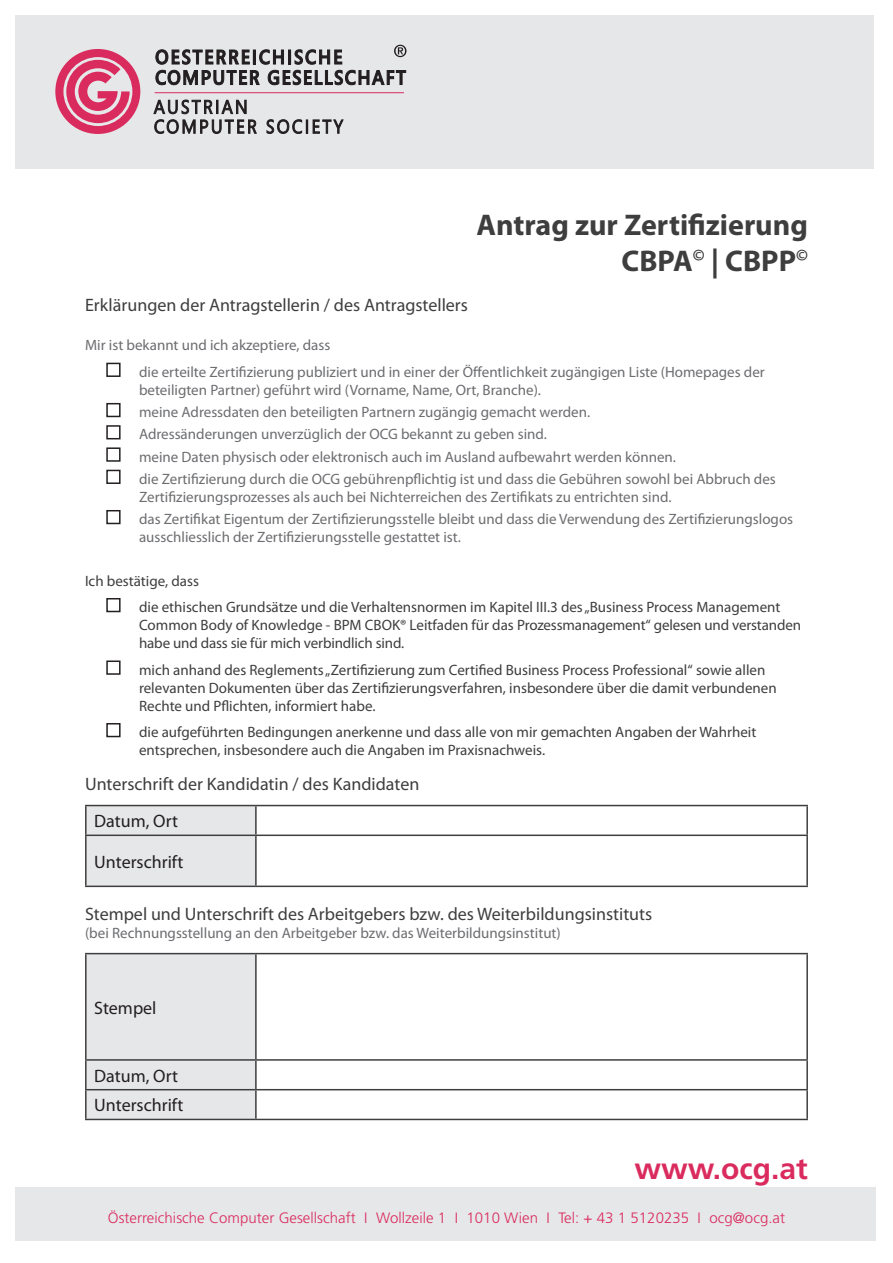
<style>
.page{position:relative;width:893px;height:1263px;background:#fff}
.page>*{position:absolute;margin:0;border:0;box-sizing:border-box;transform-origin:0 0}
.t1{font:700 30px/36px "Myriad Pro";color:#3e3e3f;text-align:right}
.t2{font:700 30px "Frutiger";color:#da2b5e}
.t3{font:18px "Myriad Pro";color:#3e3e3f}
.t4{font:18px "Myriad Pro";color:#231f20}
.t5{font:15px/18px "Myriad Pro";color:#6c6d70}
.t6{font:15px/18px "Myriad Pro";color:#3e3e3f}
.t7{font:300 15px "Frutiger";letter-spacing:.005em;color:#da2b5e}
</style>
<div class="page">
<div style="left:16px;top:16px;width:858px;height:153px;background:#e6e7e9"></div>
<div style="left:16px;top:1188px;width:860px;height:53px;background:#e6e7e9"></div>
<hr style="left:155px;top:92px;width:249px;height:1px;background:#da2b5e">
<svg style="left:267px;top:119px;width:76px;height:15px"></svg>
<svg style="left:154px;top:100px;width:102px;height:34px"></svg>
<svg style="left:55px;top:49px;width:85px;height:85px"></svg>
<svg style="left:155px;top:45px;width:251px;height:40px"></svg>
<div style="left:106px;top:363px;width:15px;height:14px;border:2px solid #231f20"></div>
<div style="left:106px;top:403px;width:15px;height:14px;border:2px solid #231f20"></div>
<div style="left:106px;top:425px;width:15px;height:14px;border:2px solid #231f20"></div>
<div style="left:106px;top:447px;width:15px;height:15px;border:2px solid #231f20"></div>
<div style="left:106px;top:470px;width:15px;height:14px;border:2px solid #231f20"></div>
<div style="left:106px;top:510px;width:15px;height:14px;border:2px solid #231f20"></div>
<div style="left:106px;top:598px;width:15px;height:14px;border:2px solid #231f20"></div>
<div style="left:106px;top:660px;width:15px;height:15px;border:2px solid #231f20"></div>
<div style="left:106px;top:723px;width:15px;height:14px;border:2px solid #231f20"></div>
<div style="left:87px;top:806px;width:168px;height:79px;background:#e6e7e9"></div>
<hr style="left:85px;top:805px;width:171px;height:1px;background:#3e3e3f">
<hr style="left:85px;top:806px;width:2px;height:28px;background:#3e3e3f">
<hr style="left:256px;top:805px;width:552px;height:1px;background:#3e3e3f">
<hr style="left:255px;top:806px;width:2px;height:28px;background:#3e3e3f">
<hr style="left:806px;top:806px;width:2px;height:28px;background:#3e3e3f">
<hr style="left:85px;top:834px;width:171px;height:2px;background:#3e3e3f">
<hr style="left:85px;top:836px;width:2px;height:49px;background:#3e3e3f">
<hr style="left:256px;top:834px;width:552px;height:2px;background:#3e3e3f">
<hr style="left:255px;top:836px;width:2px;height:49px;background:#3e3e3f">
<hr style="left:806px;top:836px;width:2px;height:49px;background:#3e3e3f">
<hr style="left:85px;top:885px;width:171px;height:2px;background:#3e3e3f">
<hr style="left:256px;top:885px;width:552px;height:2px;background:#3e3e3f">
<div style="left:87px;top:954px;width:168px;height:165px;background:#e6e7e9"></div>
<hr style="left:85px;top:953px;width:171px;height:1px;background:#3e3e3f">
<hr style="left:85px;top:954px;width:2px;height:105px;background:#3e3e3f">
<hr style="left:256px;top:953px;width:552px;height:1px;background:#3e3e3f">
<hr style="left:255px;top:954px;width:2px;height:105px;background:#3e3e3f">
<hr style="left:806px;top:954px;width:2px;height:105px;background:#3e3e3f">
<hr style="left:85px;top:1059px;width:171px;height:2px;background:#3e3e3f">
<hr style="left:85px;top:1061px;width:2px;height:28px;background:#3e3e3f">
<hr style="left:256px;top:1059px;width:552px;height:2px;background:#3e3e3f">
<hr style="left:255px;top:1061px;width:2px;height:28px;background:#3e3e3f">
<hr style="left:806px;top:1061px;width:2px;height:28px;background:#3e3e3f">
<hr style="left:85px;top:1089px;width:171px;height:1px;background:#3e3e3f">
<hr style="left:85px;top:1090px;width:2px;height:29px;background:#3e3e3f">
<hr style="left:256px;top:1089px;width:552px;height:1px;background:#3e3e3f">
<hr style="left:255px;top:1090px;width:2px;height:29px;background:#3e3e3f">
<hr style="left:806px;top:1090px;width:2px;height:29px;background:#3e3e3f">
<hr style="left:85px;top:1119px;width:171px;height:1px;background:#3e3e3f">
<hr style="left:256px;top:1119px;width:552px;height:1px;background:#3e3e3f">
<p class="t1" style="left:477px;top:206px;width:333px">Antrag zur Zertifizierung<br>CBPA<sup>©</sup> | CBPP<sup>©</sup></p>
<p class="t3" style="left:85px;top:294px;width:384px">Erklärungen der Antragstellerin / des Antragstellers</p>
<p class="t5" style="left:85px;top:336px;width:247px">Mir ist bekannt und ich akzeptiere, dass</p>
<p class="t5" style="left:139px;top:363px;width:627px">die erteilte Zertifizierung publiziert und in einer der Öffentlichkeit zugängigen Liste (Homepages der beteiligten Partner) geführt wird (Vorname, Name, Ort, Branche).</p>
<p class="t5" style="left:139px;top:403px;width:453px">meine Adressdaten den beteiligten Partnern zugängig gemacht werden.</p>
<p class="t5" style="left:139px;top:425px;width:409px">Adressänderungen unverzüglich der OCG bekannt zu geben sind.</p>
<p class="t5" style="left:139px;top:447px;width:538px">meine Daten physisch oder elektronisch auch im Ausland aufbewahrt werden können.</p>
<p class="t5" style="left:139px;top:470px;width:638px">die Zertifizierung durch die OCG gebührenpflichtig ist und dass die Gebühren sowohl bei Abbruch des<br>Zertifizierungsprozesses als auch bei Nichterreichen des Zertifikats zu entrichten sind.</p>
<p class="t5" style="left:139px;top:510px;width:656px">das Zertifikat Eigentum der Zertifizierungsstelle bleibt und dass die Verwendung des Zertifizierungslogos ausschliesslich der Zertifizierungsstelle gestattet ist.</p>
<p class="t6" style="left:85px;top:571px;width:115px">Ich bestätige, dass</p>
<p class="t6" style="left:139px;top:598px;width:663px">die ethischen Grundsätze und die Verhaltensnormen im Kapitel III.3 des „Business Process Management<br>Common Body of Knowledge - BPM CBOK® Leitfaden für das Prozessmanagement“ gelesen und verstanden habe und dass sie für mich verbindlich sind.</p>
<p class="t6" style="left:139px;top:660px;width:639px">mich anhand des Reglements „Zertifizierung zum Certified Business Process Professional“ sowie allen relevanten Dokumenten über das Zertifizierungsverfahren, insbesondere über die damit verbundenen<br>Rechte und Pflichten, informiert habe.</p>
<p class="t6" style="left:139px;top:723px;width:619px">die aufgeführten Bedingungen anerkenne und dass alle von mir gemachten Angaben der Wahrheit entsprechen, insbesondere auch die Angaben im Praxisnachweis.</p>
<p class="t3" style="left:85px;top:773px;width:336px">Unterschrift der Kandidatin / des Kandidaten</p>
<p class="t4" style="left:94px;top:810px;width:85px">Datum, Ort</p>
<p class="t4" style="left:94px;top:850px;width:91px">Unterschrift</p>
<p class="t3" style="left:85px;top:903px;width:569px">Stempel und Unterschrift des Arbeitgebers bzw. des Weiterbildungsinstituts</p>
<p class="t5" style="left:85px;top:924px;width:477px">(bei Rechnungsstellung an den Arbeitgeber bzw. das Weiterbildungsinstitut)</p>
<p class="t4" style="left:94px;top:996px;width:64px">Stempel</p>
<p class="t4" style="left:94px;top:1064px;width:85px">Datum, Ort</p>
<p class="t4" style="left:94px;top:1094px;width:91px">Unterschrift</p>
<p class="t2" style="left:635px;top:1151px;width:175px">www.ocg.at</p>
<p class="t7" style="left:108px;top:1209px;width:679px">Österreichische Computer Gesellschaft I Wollzeile 1 I 1010 Wien I Tel: + 43 1 5120235 I ocg@ocg.at</p>
</div>
